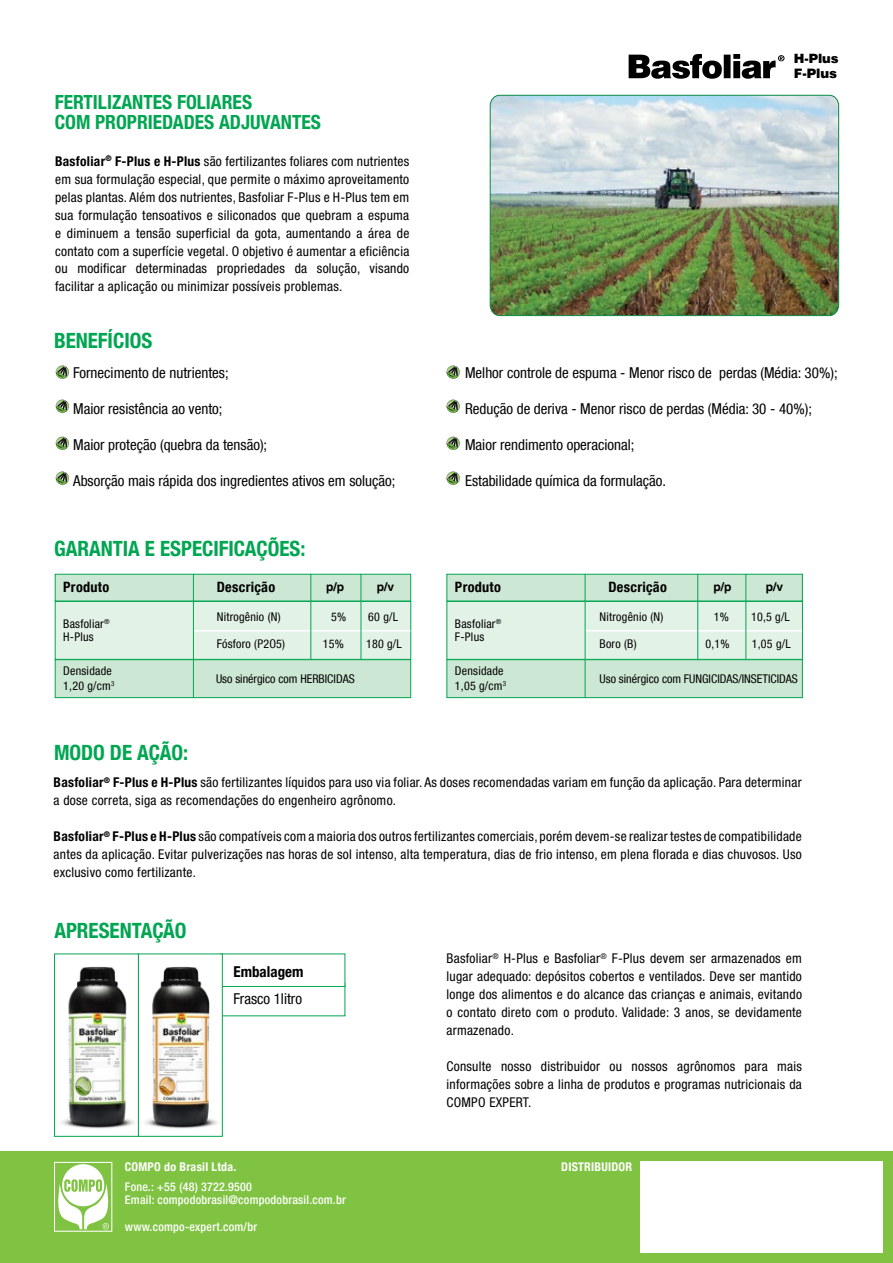
<style>
.page{position:relative;width:893px;height:1263px;background:#fff}
.page>*{position:absolute;margin:0;border:0;box-sizing:border-box;transform-origin:0 0}
.t1{font:700 condensed 21px "Helvetica Neue LT Com";color:#00a651}
.t2{font:700 condensed 19.5px/20.5px "Helvetica Neue LT Com";color:#00a651}
.t3{font:condensed 15px "Helvetica Neue LT Com";color:#000}
.t4{font:700 condensed 15px "Helvetica Neue LT Com";color:#000}
.t5{font:700 condensed 14.25px "Helvetica Neue LT Com";letter-spacing:.02em;color:#000}
.t6{font:condensed 13.5px/18px "Helvetica Neue LT Std";letter-spacing:.02em;color:#000;text-align:justify}
.t7{font:900 13.05px "Helvetica LT";color:#000}
.t8{font:900 12.75px "Helvetica LT";color:#000}
.t9{font:condensed 12px/15px "Helvetica Neue LT Com";letter-spacing:.02em;color:#000}
.t10{font:500 condensed 12px/13.5px "Helvetica Neue LT Com";letter-spacing:.02em;color:#fff}
.t11{font:condensed 12px "Helvetica Neue LT Com";color:#000}
.t12{font:condensed 12px/13.5px "Helvetica Neue LT Std";letter-spacing:.02em;color:#000}
.t13{font:700 condensed 12px "Helvetica Neue LT Com";letter-spacing:.02em;color:#fff}
.t14{font:700 12px "Helvetica LT";color:#000}
.s1{font-weight:700}
</style>
<div class="page">
<div style="left:0;top:1152px;width:893px;height:111px;background:#80c342"></div>
<div style="left:640px;top:1161px;width:243px;height:92px;background:#fff"></div>
<svg style="left:54px;top:1162px;width:58px;height:70px"></svg>
<svg style="left:629px;top:54px;width:155px;height:25px"></svg>
<div style="left:220px;top:953px;width:125px;height:34px;background:#fff;border:1px solid #00a651"></div>
<img style="left:490px;top:95px;width:349px;height:221px">
<div style="left:490px;top:95px;width:349px;height:221px;border:1px solid #0a8a45;border-radius:10px"></div>
<img style="left:54px;top:953px;width:168px;height:184px">
<svg style="left:56px;top:366px;width:13px;height:13px"></svg>
<svg style="left:447px;top:366px;width:13px;height:13px"></svg>
<svg style="left:56px;top:400px;width:13px;height:13px"></svg>
<svg style="left:447px;top:400px;width:13px;height:13px"></svg>
<svg style="left:56px;top:437px;width:13px;height:13px"></svg>
<svg style="left:447px;top:437px;width:13px;height:13px"></svg>
<svg style="left:56px;top:472px;width:13px;height:13px"></svg>
<svg style="left:447px;top:472px;width:13px;height:13px"></svg>
<div style="left:55px;top:601px;width:356px;height:59px;background:#e3f2e7;border:1px solid #00a651"></div>
<div style="left:55px;top:574px;width:356px;height:27px;background:#cce7d3;border:1px solid #00a651"></div>
<div style="left:55px;top:659px;width:356px;height:39px;background:#cce7d3;border:1px solid #00a651"></div>
<hr style="left:193px;top:630px;width:217px;height:1px;background:#fff">
<hr style="left:193px;top:574px;width:1px;height:124px;background:#00a651">
<hr style="left:310px;top:574px;width:1px;height:85px;background:#00a651">
<div style="left:446px;top:601px;width:357px;height:59px;background:#e3f2e7;border:1px solid #00a651"></div>
<div style="left:446px;top:574px;width:357px;height:27px;background:#cce7d3;border:1px solid #00a651"></div>
<div style="left:446px;top:659px;width:357px;height:39px;background:#cce7d3;border:1px solid #00a651"></div>
<hr style="left:585px;top:630px;width:217px;height:1px;background:#fff">
<hr style="left:585px;top:574px;width:1px;height:124px;background:#00a651">
<hr style="left:697px;top:574px;width:1px;height:85px;background:#00a651">
<hr style="left:361px;top:574px;width:1px;height:85px;background:#00a651">
<hr style="left:745px;top:574px;width:1px;height:85px;background:#00a651">
<h2 class="t2" style="left:55px;top:92px;width:268px">FERTILIZANTES FOLIARES<br>COM PROPRIEDADES ADJUVANTES</h2>
<p class="t6" style="left:55px;top:152px;width:356px"><span class="s1">Basfoliar</span><sup>®</sup> <span class="s1">F-Plus e H-Plus</span> são fertilizantes foliares com nutrientes em sua formulação especial, que permite o máximo aproveitamento pelas plantas. Além dos nutrientes, Basfoliar F-Plus e H-Plus tem em sua formulação tensoativos e siliconados que quebram a espuma e diminuem a tensão superficial da gota, aumentando a área de contato com a superfície vegetal. O objetivo é aumentar a eficiência ou modificar determinadas propriedades da solução, visando facilitar a aplicação ou minimizar possíveis problemas.</p>
<h1 class="t1" style="left:54px;top:328px;width:100px">BENEFÍCIOS</h1>
<p class="t3" style="left:73px;top:364px;width:157px">Fornecimento de nutrientes;</p>
<p class="t3" style="left:73px;top:400px;width:151px">Maior resistência ao vento;</p>
<p class="t3" style="left:73px;top:436px;width:196px">Maior proteção (quebra da tensão);</p>
<p class="t3" style="left:73px;top:472px;width:324px">Absorção mais rápida dos ingredientes ativos em solução;</p>
<p class="t8" style="left:794px;top:50px;width:46px">H-Plus</p>
<p class="t7" style="left:794px;top:65px;width:45px">F-Plus</p>
<p class="t3" style="left:465px;top:364px;width:374px">Melhor controle de espuma - Menor risco de perdas (Média: 30%);</p>
<p class="t3" style="left:465px;top:400px;width:348px">Redução de deriva - Menor risco de perdas (Média: 30 - 40%);</p>
<p class="t3" style="left:465px;top:436px;width:171px">Maior rendimento operacional;</p>
<p class="t3" style="left:465px;top:472px;width:203px">Estabilidade química da formulação.</p>
<h1 class="t1" style="left:54px;top:536px;width:253px">GARANTIA E ESPECIFICAÇÕES:</h1>
<p class="t5" style="left:63px;top:579px;width:47px">Produto</p>
<p class="t5" style="left:217px;top:579px;width:60px">Descrição</p>
<p class="t14" style="left:326px;top:579px;width:19px">p/p</p>
<p class="t12" style="left:63px;top:617px;width:48px">Basfoliar<sup>®<br></sup>H-Plus</p>
<p class="t5" style="left:455px;top:579px;width:47px">Produto</p>
<p class="t5" style="left:608px;top:579px;width:60px">Descrição</p>
<p class="t14" style="left:713px;top:579px;width:19px">p/p</p>
<p class="t12" style="left:455px;top:617px;width:48px">Basfoliar<sup>®<br></sup>F-Plus</p>
<p class="t14" style="left:377px;top:579px;width:19px">p/v</p>
<p class="t14" style="left:766px;top:579px;width:19px">p/v</p>
<p class="t9" style="left:217px;top:609px;width:65px">Nitrogênio (N)</p>
<p class="t9" style="left:331px;top:609px;width:17px">5%</p>
<p class="t9" style="left:368px;top:609px;width:31px">60 g/L</p>
<p class="t9" style="left:217px;top:636px;width:70px">Fósforo (P2O5)</p>
<p class="t9" style="left:323px;top:636px;width:23px">15%</p>
<p class="t9" style="left:366px;top:636px;width:37px">180 g/L</p>
<p class="t9" style="left:600px;top:609px;width:65px">Nitrogênio (N)</p>
<p class="t9" style="left:714px;top:609px;width:17px">1%</p>
<p class="t9" style="left:751px;top:609px;width:40px">10,5 g/L</p>
<p class="t9" style="left:600px;top:636px;width:39px">Boro (B)</p>
<p class="t9" style="left:705px;top:636px;width:26px">0,1%</p>
<p class="t9" style="left:752px;top:636px;width:40px">1,05 g/L</p>
<p class="t9" style="left:63px;top:663px;width:53px">Densidade<br>1,20 g/cm<sup>3</sup></p>
<p class="t9" style="left:455px;top:663px;width:53px">Densidade<br>1,05 g/cm<sup>3</sup></p>
<p class="t11" style="left:216px;top:672px;width:140px">Uso sinérgico com HERBICIDAS</p>
<p class="t11" style="left:600px;top:672px;width:200px">Uso sinérgico com FUNGICIDAS/INSETICIDAS</p>
<h1 class="t1" style="left:54px;top:740px;width:136px">MODO DE AÇÃO:</h1>
<p class="t6" style="left:54px;top:773px;width:750px"><span class="s1">Basfoliar</span><sup>®</sup> <span class="s1">F-Plus e H-Plus</span> são fertilizantes líquidos para uso via foliar. As doses recomendadas variam em função da aplicação. Para determinar a dose correta, siga as recomendações do engenheiro agrônomo.</p>
<p class="t6" style="left:54px;top:827px;width:750px"><span class="s1">Basfoliar</span><sup>®</sup> <span class="s1">F-Plus e H-Plus</span> são compatíveis com a maioria dos outros fertilizantes comerciais, porém devem-se realizar testes de compatibilidade antes da aplicação. Evitar pulverizações nas horas de sol intenso, alta temperatura, dias de frio intenso, em plena florada e dias chuvosos. Uso exclusivo como fertilizante.</p>
<h1 class="t1" style="left:54px;top:918px;width:134px">APRESENTAÇÃO</h1>
<p class="t4" style="left:234px;top:962px;width:71px">Embalagem</p>
<p class="t3" style="left:234px;top:989px;width:70px">Frasco 1litro</p>
<p class="t13" style="left:125px;top:1160px;width:113px">COMPO do Brasil Ltda.</p>
<p class="t10" style="left:125px;top:1180px;width:222px">Fone.: +55 (48) 3722.9500<br>Email: compodobrasil@compodobrasil.com.br</p>
<p class="t10" style="left:125px;top:1220px;width:134px">www.compo-expert.com/br</p>
<p class="t6" style="left:446px;top:949px;width:357px">Basfoliar<sup>®</sup> H-Plus e Basfoliar<sup>®</sup> F-Plus devem ser armazenados em lugar adequado: depósitos cobertos e ventilados. Deve ser mantido longe dos alimentos e do alcance das crianças e animais, evitando o contato direto com o produto. Validade: 3 anos, se devidamente armazenado.</p>
<p class="t6" style="left:446px;top:1057px;width:357px">Consulte nosso distribuidor ou nossos agrônomos para mais informações sobre a linha de produtos e programas nutricionais da COMPO EXPERT.</p>
<p class="t13" style="left:561px;top:1160px;width:72px">DISTRIBUIDOR</p>
</div>
